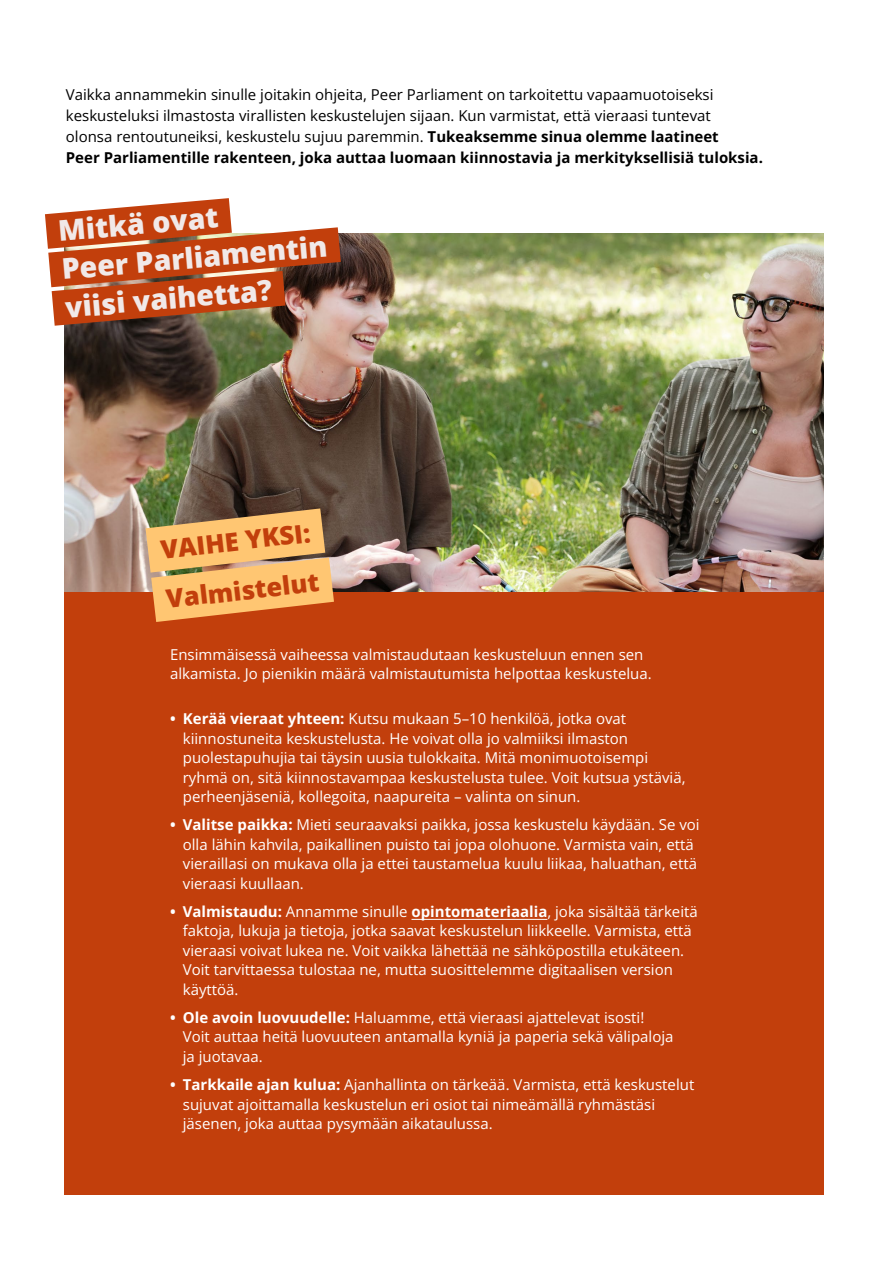
<style>
.page{position:relative;width:893px;height:1263px;background:#fff}
.page>*{position:absolute;margin:0;border:0;box-sizing:border-box;transform-origin:0 0}
.HH1{font:800 28.5px "Open Sans";color:#f1e9e8}
.HH0{font:800 25.5px "Open Sans";color:#c23f0c}
.p2{font:15px/19.5px "Open Sans";color:#fff}
.t1{font:15px/21px "Open Sans";color:#000}
.s1{font-weight:700}
</style>
<div class="page">
<div style="left:65px;top:261px;width:759px;height:934px;background:#c23f0c"></div>
<img style="left:65px;top:234px;width:759px;height:357px">
<svg style="left:45px;top:198px;width:296px;height:128px"></svg>
<svg style="left:146px;top:508px;width:188px;height:114px;background:#e0a862"></svg>
<hr style="left:411px;top:919px;width:136px;height:1px;background:#fff">
<p class="t1" style="left:66px;top:84px;width:698px">Vaikka annammekin sinulle joitakin ohjeita, Peer Parliament on tarkoitettu vapaamuotoiseksi keskusteluksi ilmastosta virallisten keskustelujen sijaan. Kun varmistat, että vieraasi tuntevat<br>olonsa rentoutuneiksi, keskustelu sujuu paremmin. <span class="s1">Tukeaksemme sinua olemme laatineet<br>Peer Parliamentille rakenteen, joka auttaa luomaan kiinnostavia ja merkityksellisiä tuloksia.</span></p>
<p class="HH1" style="left:57px;top:209px;width:162px;rotate:-5deg">Mitkä ovat</p>
<p class="HH1" style="left:60px;top:247px;width:268px;rotate:-5deg">Peer Parliamentin</p>
<p class="HH1" style="left:63px;top:286px;width:209px;rotate:-5deg">viisi vaihetta?</p>
<p class="HH0" style="left:158px;top:531px;width:152px;rotate:-7deg">VAIHE YKSI:</p>
<p class="HH0" style="left:164px;top:580px;width:155px;rotate:-7deg">Valmistelut</p>
<p class="p2" style="left:170px;top:644px;width:483px">Ensimmäisessä vaiheessa valmistaudutaan keskusteluun ennen sen alkamista. Jo pienikin määrä valmistautumista helpottaa keskustelua.</p>
<p class="p2" style="left:183px;top:709px;width:504px;text-indent:-13px"><span class="s1">• Kerää vieraat yhteen:</span> Kutsu mukaan 5–10 henkilöä, jotka ovat kiinnostuneita keskustelusta. He voivat olla jo valmiiksi ilmaston puolestapuhujia tai täysin uusia tulokkaita. Mitä monimuotoisempi ryhmä on, sitä kiinnostavampaa keskustelusta tulee. Voit kutsua ystäviä, perheenjäseniä, kollegoita, naapureita – valinta on sinun.</p>
<p class="p2" style="left:183px;top:815px;width:518px;text-indent:-13px"><span class="s1">• Valitse paikka:</span> Mieti seuraavaksi paikka, jossa keskustelu käydään. Se voi olla lähin kahvila, paikallinen puisto tai jopa olohuone. Varmista vain, että vieraillasi on mukava olla ja ettei taustamelua kuulu liikaa, haluathan, että vieraasi kuullaan.</p>
<p class="p2" style="left:183px;top:901px;width:516px;text-indent:-13px"><span class="s1">• Valmistaudu:</span> Annamme sinulle <span class="s1">opintomateriaalia</span>, joka sisältää tärkeitä faktoja, lukuja ja tietoja, jotka saavat keskustelun liikkeelle. Varmista, että vieraasi voivat lukea ne. Voit vaikka lähettää ne sähköpostilla etukäteen.<br>Voit tarvittaessa tulostaa ne, mutta suosittelemme digitaalisen version käyttöä.</p>
<p class="p2" style="left:183px;top:1007px;width:492px;text-indent:-13px"><span class="s1">• Ole avoin luovuudelle:</span> Haluamme, että vieraasi ajattelevat isosti!<br>Voit auttaa heitä luovuuteen antamalla kyniä ja paperia sekä välipaloja ja juotavaa.</p>
<p class="p2" style="left:183px;top:1074px;width:513px;text-indent:-13px"><span class="s1">• Tarkkaile ajan kulua:</span> Ajanhallinta on tärkeää. Varmista, että keskustelut sujuvat ajoittamalla keskustelun eri osiot tai nimeämällä ryhmästäsi jäsenen, joka auttaa pysymään aikataulussa.</p>
</div>
